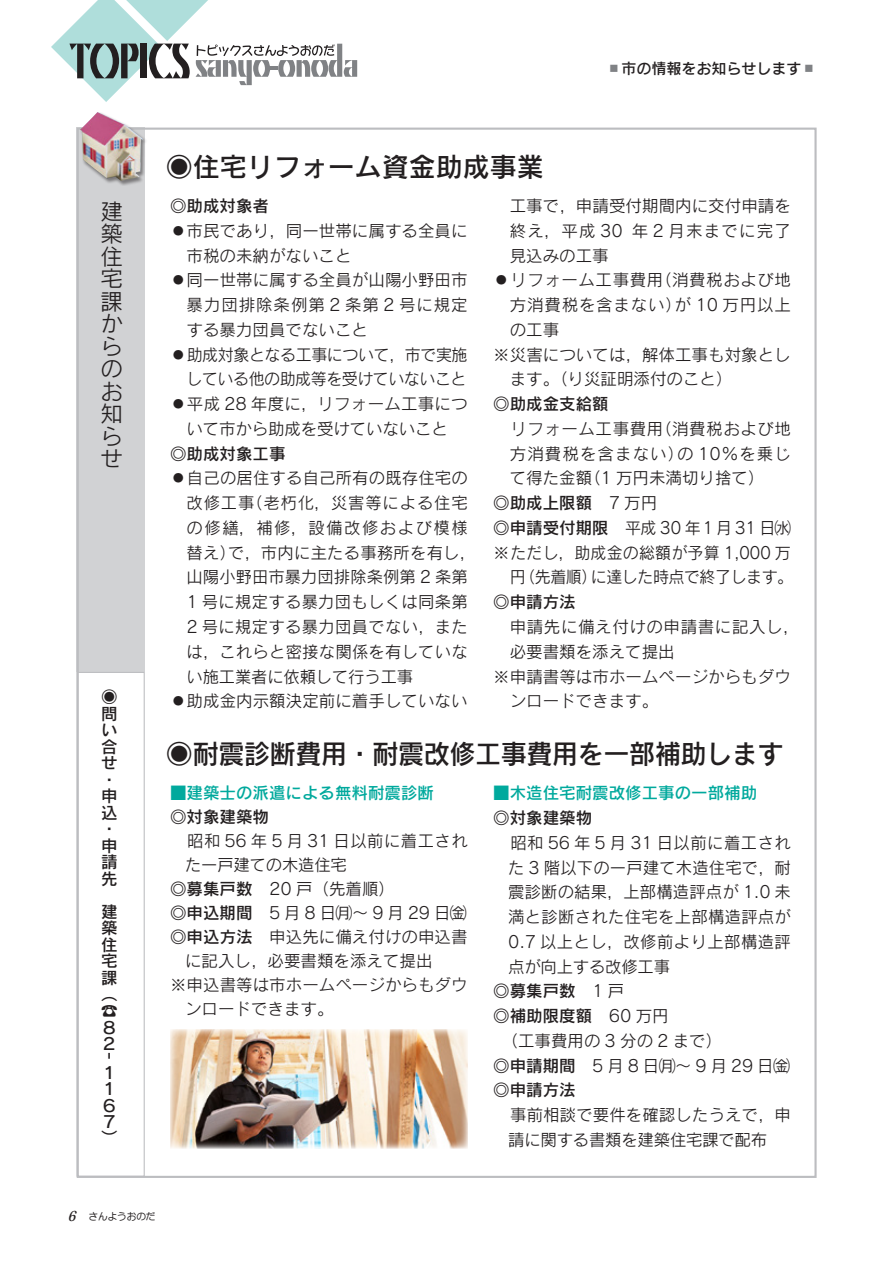
<style>
.page{position:relative;width:893px;height:1263px;background:#fff}
.page>*{position:absolute;margin:0;border:0;box-sizing:border-box;transform-origin:0 0}
._２行目以降字下げ{font:27px "Rodin Pro DB";letter-spacing:-.02em;color:#231f20}
._２行目以降字下げ-2{font:27px "Rodin Pro DB";color:#231f20}
.t1{font:22.5px/22.5px "Rodin Pro M";color:#231f20;text-align:justify}
.いんふぉ本文{font:16.5px/24.8px "Rodin Pro M";letter-spacing:.01em;color:#231f20}
._２行目以降字下げ-3{font:16.5px/24.8px "Rodin Pro M";color:#231f20;text-align:justify}
._２行目以降字下げ-4{font:16.5px/16.5px "Rodin Pro DB";color:#231f20}
._２行目以降字下げ-5{font:16.5px/24.8px "Rodin Pro M";letter-spacing:-.03em;color:#231f20;text-align:right}
.いんふぉ本文-2{font:16.5px/24px "Rodin Pro M";letter-spacing:-.01em;color:#231f20}
.t2{font:16.5px "Rodin Pro DB";color:#00a99d}
._２行目以降字下げ-6{font:16.5px/24.8px "Rodin Pro M";letter-spacing:.035em;color:#231f20}
.t3{font:15px "Rodin Cattleya Pro DB";color:#231f20}
.t4{font:9.75px "Anito Std M";letter-spacing:-.02em;color:#231f20}
.s1{color:#808285}
.s2{font-family:"Rodin Pro M"}
.s3{font-family:"Rodin Pro DB"}
.s4{font-family:"Matisse Eleganto Pro B";font-style:italic;font-size:13.5px}
</style>
<div class="page">
<svg style="left:51px;top:0;width:306px;height:102px"></svg>
<div style="left:77px;top:128px;width:68px;height:544px;background:#d1d2d4"></div>
<div style="left:77px;top:672px;width:68px;height:505px;border:1px solid #bcbdc0"></div>
<img style="left:170px;top:1029px;width:298px;height:119px">
<div style="left:80px;top:111px;width:68px;height:75px;background:#231f20;opacity:.5"></div>
<img style="left:80px;top:112px;width:63px;height:69px">
<p class="_２行目以降字下げ-2" style="left:166px;top:149px;width:380px">◉住宅リフォーム資金助成事業</p>
<p class="t3" style="left:606px;top:58px;width:211px"><span class="s1">▪</span>市の情報をお知らせします<span class="s1">▪</span></p>
<p class="t1" style="left:101px;top:199px;width:23px">建築住宅課からのお知らせ</p>
<p class="いんふぉ本文" style="left:510px;top:193px;width:283px;text-align:justify">工事で，申請受付期間内に交付申請を終え，平成 30 年 2 月末までに完了見込みの工事</p>
<p class="_２行目以降字下げ-4" style="left:170px;top:197px;width:101px">◎助成対象者</p>
<p class="_２行目以降字下げ-3" style="left:187px;top:218px;width:283px;text-indent:-16px">◦市民であり，同一世帯に属する全員に市税の未納がないこと</p>
<p class="_２行目以降字下げ-3" style="left:187px;top:267px;width:283px;text-indent:-16px">◦同一世帯に属する全員が山陽小野田市暴力団排除条例第 2 条第 2 号に規定する暴力団員でないこと</p>
<p class="_２行目以降字下げ-5" style="left:170px;top:342px;width:299px">◦助成対象となる工事について，市で実施している他の助成等を受けていないこと</p>
<p class="_２行目以降字下げ-3" style="left:170px;top:391px;width:299px;text-align:center">◦平成 28 年度に，リフォーム工事について市から助成を受けていないこと</p>
<p class="_２行目以降字下げ-4" style="left:170px;top:445px;width:117px">◎助成対象工事</p>
<p class="いんふぉ本文" style="left:187px;top:465px;width:291px;text-indent:-16px">◦自己の居住する自己所有の既存住宅の改修工事（老朽化，災害等による住宅の修繕，補修，設備改修および模様替え）で，市内に主たる事務所を有し，山陽小野田市暴力団排除条例第 2 条第<br>1 号に規定する暴力団もしくは同条第<br>2 号に規定する暴力団員でない，または，これらと密接な関係を有していない施工業者に依頼して行う工事</p>
<p class="いんふぉ本文" style="left:170px;top:688px;width:299px">◦助成金内示額決定前に着手していない</p>
<p class="いんふぉ本文" style="left:510px;top:267px;width:283px;text-align:justify;text-indent:-16px">◦リフォーム工事費用（消費税および地方消費税を含まない）が 10 万円以上の工事</p>
<p class="いんふぉ本文" style="left:510px;top:342px;width:283px;text-indent:-16px">※災害については，解体工事も対象とします。（り災証明添付のこと）</p>
<p class="_２行目以降字下げ-4" style="left:493px;top:395px;width:117px">◎助成金支給額</p>
<p class="_２行目以降字下げ-3" style="left:510px;top:416px;width:283px;text-indent:-16px">　リフォーム工事費用（消費税および地方消費税を含まない）の 10％を乗じて得た金額（1 万円未満切り捨て）</p>
<p class="_２行目以降字下げ-4" style="left:493px;top:494px;width:166px">◎助成上限額<span class="s2">　7 万円</span></p>
<p class="_２行目以降字下げ-3" style="left:493px;top:515px;width:299px"><span class="s3">◎申請受付期限　</span>平成 30 年1 月 31 日㈬</p>
<p class="_２行目以降字下げ-5" style="left:493px;top:540px;width:301px">※ただし，助成金の総額が予算 1,000 万円（先着順）に達した時点で終了します。</p>
<p class="_２行目以降字下げ-4" style="left:493px;top:593px;width:84px">◎申請方法</p>
<p class="_２行目以降字下げ-6" style="left:510px;top:614px;width:291px">申請先に備え付けの申請書に記入し，必要書類を添えて提出</p>
<p class="_２行目以降字下げ-3" style="left:510px;top:663px;width:283px;text-indent:-16px">※申請書等は市ホームページからもダウンロードできます。</p>
<p class="_２行目以降字下げ-4" style="left:101px;top:688px;width:17px">◉問い合せ・申込・申請先</p>
<p class="_２行目以降字下げ-4" style="left:101px;top:903px;width:18px">建築住宅課（☎<br>８<br>２</p>
<p class="_２行目以降字下げ-4" style="left:120px;top:1052px;width:9px;rotate:90deg">-</p>
<p class="_２行目以降字下げ-4" style="left:101px;top:1063px;width:18px">１<br>１<br>６<br>７）</p>
<p class="_２行目以降字下げ" style="left:166px;top:735px;width:619px">◉耐震診断費用・耐震改修工事費用を一部補助します</p>
<p class="t2" style="left:170px;top:782px;width:265px">■建築士の派遣による無料耐震診断</p>
<p class="_２行目以降字下げ-4" style="left:170px;top:808px;width:100px">◎対象建築物</p>
<p class="いんふぉ本文-2" style="left:185px;top:828px;width:284px">昭和 56 年 5 月 31 日以前に着工された一戸建ての木造住宅</p>
<p class="いんふぉ本文" style="left:170px;top:876px;width:226px"><span class="s3">◎募集戸数</span> 20 戸（先着順）</p>
<p class="いんふぉ本文" style="left:170px;top:900px;width:298px"><span class="s3">◎申込期間</span> 5月8日㈪〜 9 月 29 日㈮</p>
<p class="いんふぉ本文" style="left:185px;top:924px;width:284px;line-height:24px;text-indent:-15px"><span class="s3">◎申込方法</span> 申込先に備え付けの申込書に記入し，必要書類を添えて提出</p>
<p class="いんふぉ本文" style="left:185px;top:972px;width:284px;line-height:24px;text-indent:-15px">※申込書等は市ホームページからもダウンロードできます。</p>
<p class="t2" style="left:493px;top:782px;width:265px">■木造住宅耐震改修工事の一部補助</p>
<p class="_２行目以降字下げ-4" style="left:493px;top:809px;width:100px">◎対象建築物</p>
<p class="いんふぉ本文" style="left:508px;top:830px;width:284px;text-align:justify">昭和 56 年 5 月 31 日以前に着工された 3 階以下の一戸建て木造住宅で，耐震診断の結果，上部構造評点が 1.0 未満と診断された住宅を上部構造評点が0.7 以上とし，改修前より上部構造評点が向上する改修工事</p>
<p class="_２行目以降字下げ-4" style="left:493px;top:982px;width:133px">◎募集戸数 <span class="s2">1 戸</span></p>
<p class="_２行目以降字下げ-4" style="left:493px;top:1007px;width:177px">◎補助限度額 <span class="s2">60 万円</span></p>
<p class="いんふぉ本文" style="left:493px;top:1028px;width:231px">　（工事費用の 3 分の 2 まで）</p>
<p class="いんふぉ本文" style="left:493px;top:1052px;width:298px"><span class="s3">◎申請期間</span> 5月8日㈪〜 9 月 29 日㈮</p>
<p class="_２行目以降字下げ-4" style="left:493px;top:1081px;width:84px">◎申請方法</p>
<p class="いんふぉ本文-2" style="left:508px;top:1102px;width:284px;line-height:24.8px">事前相談で要件を確認したうえで，申請に関する書類を建築住宅課で配布</p>
<p class="t4" style="left:67px;top:1210px;width:90px"><span class="s4">6</span> さんようおのだ</p>
</div>
